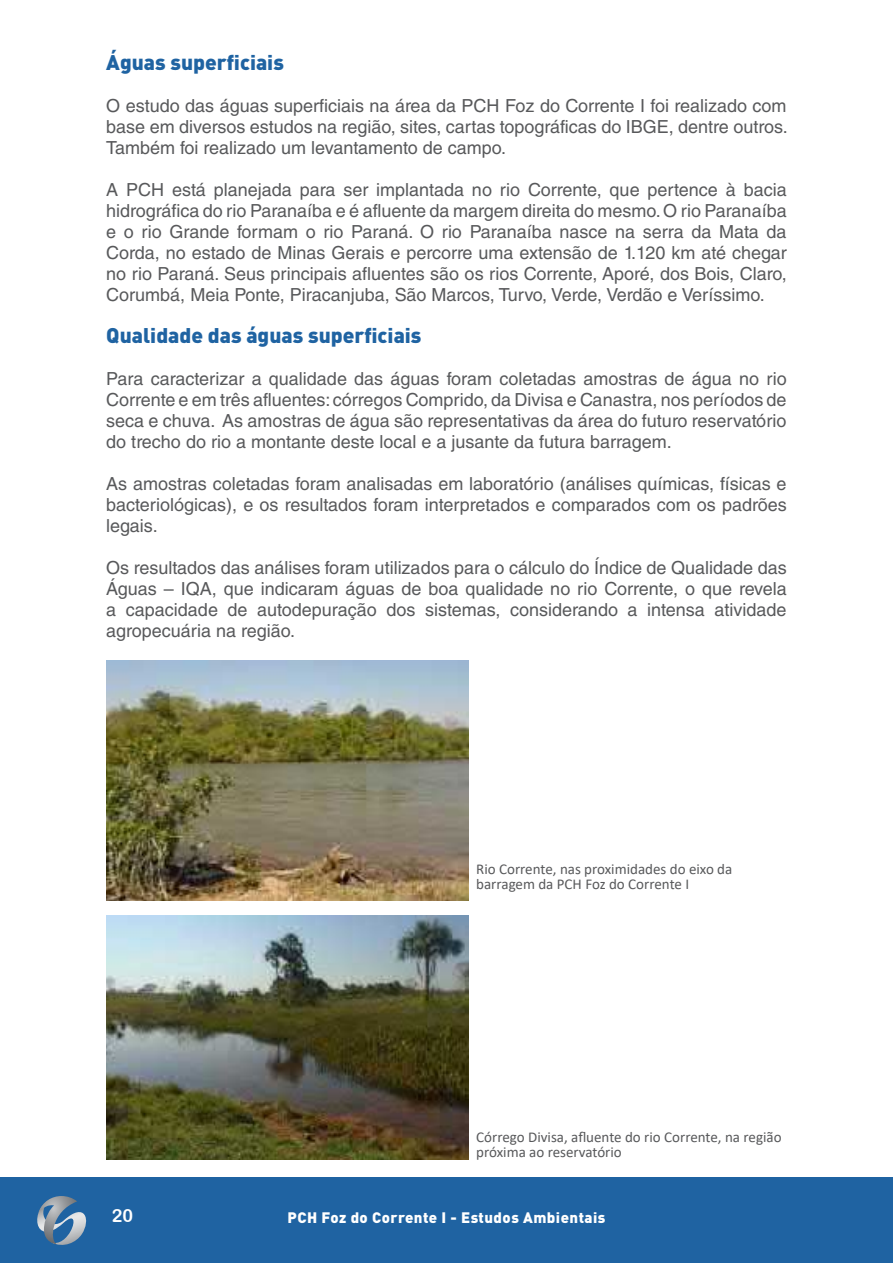
<style>
.page{position:relative;width:893px;height:1263px;background:#fff}
.page>*{position:absolute;margin:0;border:0;box-sizing:border-box;transform-origin:0 0}
.t1{font:900 21px "DIN Pro";color:#1f63a2}
.t2{font:18px/21px "Helvetica LT Std";color:#58595b;text-align:justify}
.t3{font:18px "Arial Rounded MT Bold";color:#fff}
.t4{font:15px/15px "Calibri";color:#58595b}
.t5{font:900 15px "DIN Pro";letter-spacing:.03em;color:#fff}
</style>
<div class="page">
<div style="left:0;top:1178px;width:893px;height:85px;background:#1f63a2"></div>
<svg style="left:37px;top:1196px;width:50px;height:49px"></svg>
<img style="left:106px;top:661px;width:362px;height:240px">
<img style="left:106px;top:916px;width:362px;height:243px">
<p class="t1" style="left:106px;top:48px;width:179px">Águas superficiais</p>
<p class="t2" style="left:106px;top:95px;width:683px">O estudo das águas superficiais na área da PCH Foz do Corrente I foi realizado com base em diversos estudos na região, sites, cartas topográficas do IBGE, dentre outros.<br>Também foi realizado um levantamento de campo.</p>
<p class="t2" style="left:106px;top:179px;width:682px">A PCH está planejada para ser implantada no rio Corrente, que pertence à bacia hidrográfica do rio Paranaíba e é afluente da margem direita do mesmo. O rio Paranaíba e o rio Grande formam o rio Paraná. O rio Paranaíba nasce na serra da Mata da Corda, no estado de Minas Gerais e percorre uma extensão de 1.120 km até chegar no rio Paraná. Seus principais afluentes são os rios Corrente, Aporé, dos Bois, Claro, Corumbá, Meia Ponte, Piracanjuba, São Marcos, Turvo, Verde, Verdão e Veríssimo.</p>
<p class="t1" style="left:106px;top:321px;width:317px">Qualidade das águas superficiais</p>
<p class="t2" style="left:106px;top:368px;width:682px">Para caracterizar a qualidade das águas foram coletadas amostras de água no rio Corrente e em três afluentes: córregos Comprido, da Divisa e Canastra, nos períodos de seca e chuva. As amostras de água são representativas da área do futuro reservatório do trecho do rio a montante deste local e a jusante da futura barragem.</p>
<p class="t2" style="left:106px;top:473px;width:682px">As amostras coletadas foram analisadas em laboratório (análises químicas, físicas e bacteriológicas), e os resultados foram interpretados e comparados com os padrões legais.</p>
<p class="t2" style="left:106px;top:557px;width:682px">Os resultados das análises foram utilizados para o cálculo do Índice de Qualidade das Águas – IQA, que indicaram águas de boa qualidade no rio Corrente, o que revela a capacidade de autodepuração dos sistemas, considerando a intensa atividade agropecuária na região.</p>
<p class="t4" style="left:476px;top:861px;width:258px">Rio Corrente, nas proximidades do eixo da barragem da PCH Foz do Corrente I</p>
<p class="t3" style="left:112px;top:1204px;width:23px">20</p>
<p class="t4" style="left:476px;top:1129px;width:307px">Córrego Divisa, afluente do rio Corrente, na região próxima ao reservatório</p>
<p class="t5" style="left:288px;top:1208px;width:319px">PCH Foz do Corrente I - Estudos Ambientais</p>
</div>
